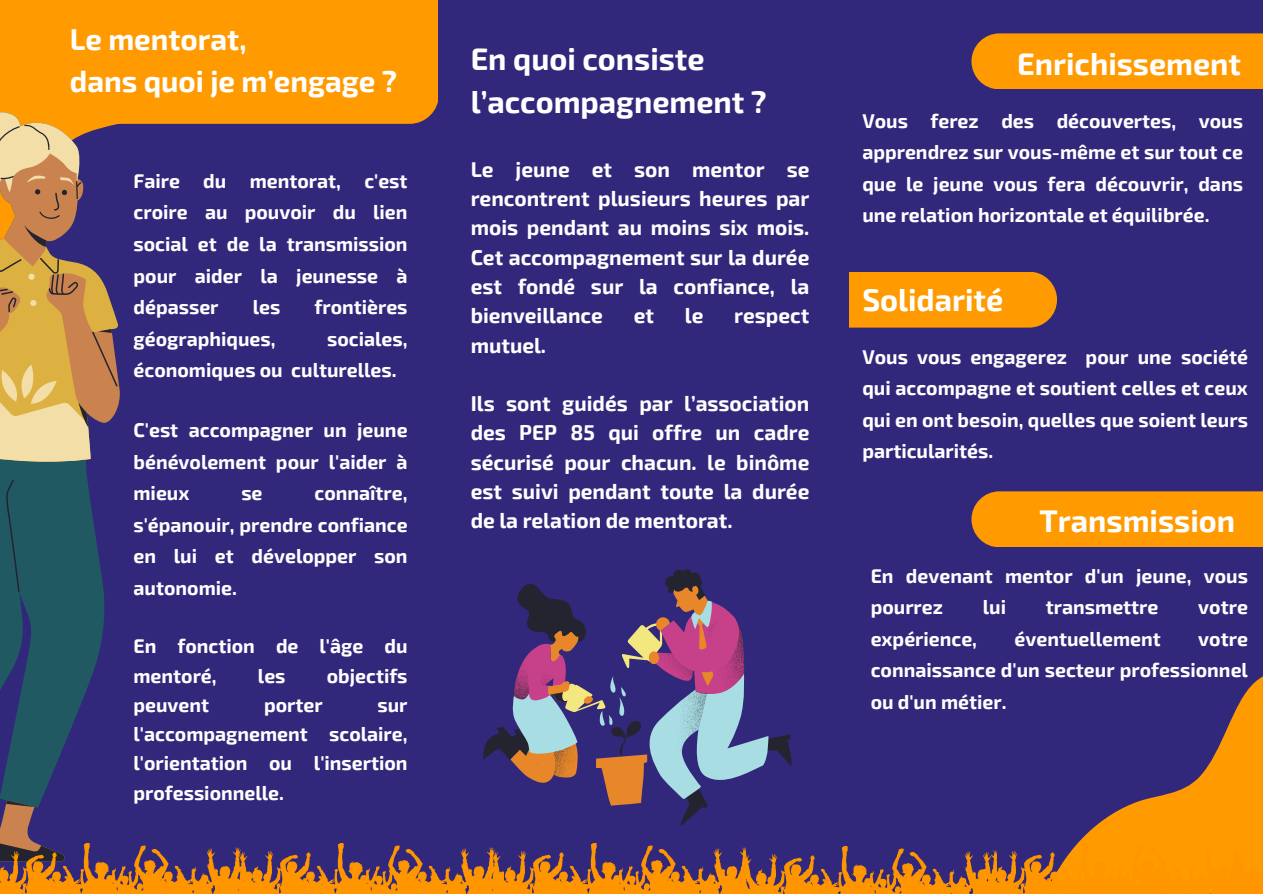
<style>
.page{position:relative;width:1263px;height:894px;background:#fff}
.page>*{position:absolute;margin:0;border:0;box-sizing:border-box;transform-origin:0 0}
.t1{font:700 30.6px "Exo 2";color:#fff}
.t2{font:700 29.55px/41.7px "Exo 2";color:#fff}
.t3{font:700 21px/29.2px "Exo 2";color:#fff;text-align:justify}
.t4{font:700 19.5px/31.5px "Exo 2";color:#fff;text-align:justify}
</style>
<div class="page">
<div style="left:0;top:0;width:1263px;height:893px;background:#31287c"></div>
<div style="left:0;top:0;width:439px;height:124px;background:#ff9a00"></div>
<svg style="left:0;top:112px;width:119px;height:294px"></svg>
<svg style="left:0;top:125px;width:118px;height:718px"></svg>
<div style="left:818px;top:271px;width:239px;height:56px;background:#ff9a00;border-radius:28px"></div>
<svg style="left:1078px;top:676px;width:185px;height:167px"></svg>
<div style="left:971px;top:491px;width:292px;height:56px;background:#ff9a00"></div>
<div style="left:971px;top:33px;width:292px;height:56px;background:#ff9a00"></div>
<img style="left:746px;top:846px;width:237px;height:47px">
<img style="left:504px;top:843px;width:242px;height:50px">
<img style="left:252px;top:843px;width:252px;height:50px">
<img style="left:0;top:843px;width:252px;height:50px">
<img style="left:1250px;top:843px;width:13px;height:50px">
<img style="left:983px;top:843px;width:267px;height:50px">
<svg style="left:483px;top:569px;width:309px;height:257px"></svg>
<h1 class="t2" style="left:70px;top:17px;width:329px">Le mentorat,<br>dans quoi je m’engage ?</h1>
<p class="t4" style="left:134px;top:164px;width:276px">Faire du mentorat, c'est croire au pouvoir du lien social et de la transmission pour aider la jeunesse à dépasser</p>
<p class="t4" style="left:253px;top:290px;width:29px">les</p>
<p class="t4" style="left:314px;top:290px;width:95px">frontières</p>
<p class="t4" style="left:134px;top:322px;width:143px">géographiques,</p>
<p class="t4" style="left:134px;top:322px;width:276px;text-indent:194px">sociales, économiques ou culturelles.</p>
<p class="t4" style="left:134px;top:413px;width:276px">C'est accompagner un jeune bénévolement pour l'aider à mieux</p>
<p class="t4" style="left:134px;top:476px;width:276px;text-indent:181px">connaître, s'épanouir, prendre confiance en lui et développer son autonomie.</p>
<p class="t4" style="left:241px;top:476px;width:23px">se</p>
<p class="t4" style="left:134px;top:630px;width:276px;line-height:29.2px">En fonction de l'âge du mentoré,</p>
<p class="t4" style="left:258px;top:658px;width:29px">les</p>
<p class="t4" style="left:327px;top:658px;width:82px">objectifs</p>
<p class="t4" style="left:134px;top:687px;width:77px">peuvent</p>
<p class="t4" style="left:264px;top:687px;width:60px">porter</p>
<p class="t4" style="left:134px;top:689px;width:276px;line-height:29.2px;text-indent:244px">sur l'accompagnement scolaire, l'orientation ou l'insertion professionnelle.</p>
<p class="t1" style="left:471px;top:39px;width:235px">En quoi consiste</p>
<h1 class="t1" style="left:1017px;top:44px;width:225px">Enrichissement</h1>
<p class="t1" style="left:471px;top:82px;width:298px">l’accompagnement ?</p>
<p class="t4" style="left:862px;top:104px;width:382px">Vous ferez des découvertes, vous apprendrez sur vous-même et sur tout ce que le jeune vous fera découvrir, dans une relation horizontale et équilibrée.</p>
<h1 class="t3" style="left:471px;top:153px;width:340px">Le jeune et son mentor se rencontrent plusieurs heures par mois pendant au moins six mois.<br>Cet accompagnement sur la durée est fondé sur la confiance, la bienveillance</h1>
<p class="t1" style="left:862px;top:280px;width:142px">Solidarité</p>
<h1 class="t3" style="left:634px;top:300px;width:22px">et</h1>
<h1 class="t3" style="left:685px;top:300px;width:20px">le</h1>
<h1 class="t3" style="left:734px;top:300px;width:77px">respect</h1>
<h1 class="t3" style="left:471px;top:329px;width:77px">mutuel.</h1>
<p class="t3" style="left:471px;top:387px;width:340px">Ils sont guidés par l’association des PEP 85 qui offre un cadre sécurisé pour chacun. le binôme est suivi pendant toute la durée de la relation de mentorat.</p>
<p class="t4" style="left:862px;top:340px;width:387px">Vous vous engagerez pour une société qui accompagne et soutient celles et ceux qui en ont besoin, quelles que soient leurs particularités.</p>
<p class="t1" style="left:1039px;top:500px;width:197px">Transmission</p>
<h1 class="t4" style="left:871px;top:559px;width:379px">En devenant mentor d'un jeune, vous pourrez</h1>
<h1 class="t4" style="left:983px;top:590px;width:25px">lui</h1>
<h1 class="t4" style="left:1046px;top:590px;width:114px">transmettre</h1>
<h1 class="t4" style="left:1198px;top:590px;width:51px">votre</h1>
<h1 class="t4" style="left:871px;top:622px;width:108px">expérience,</h1>
<h1 class="t4" style="left:1014px;top:622px;width:148px">éventuellement</h1>
<h1 class="t4" style="left:871px;top:622px;width:379px;text-indent:328px">votre connaissance d'un secteur professionnel ou d'un métier.</h1>
</div>
